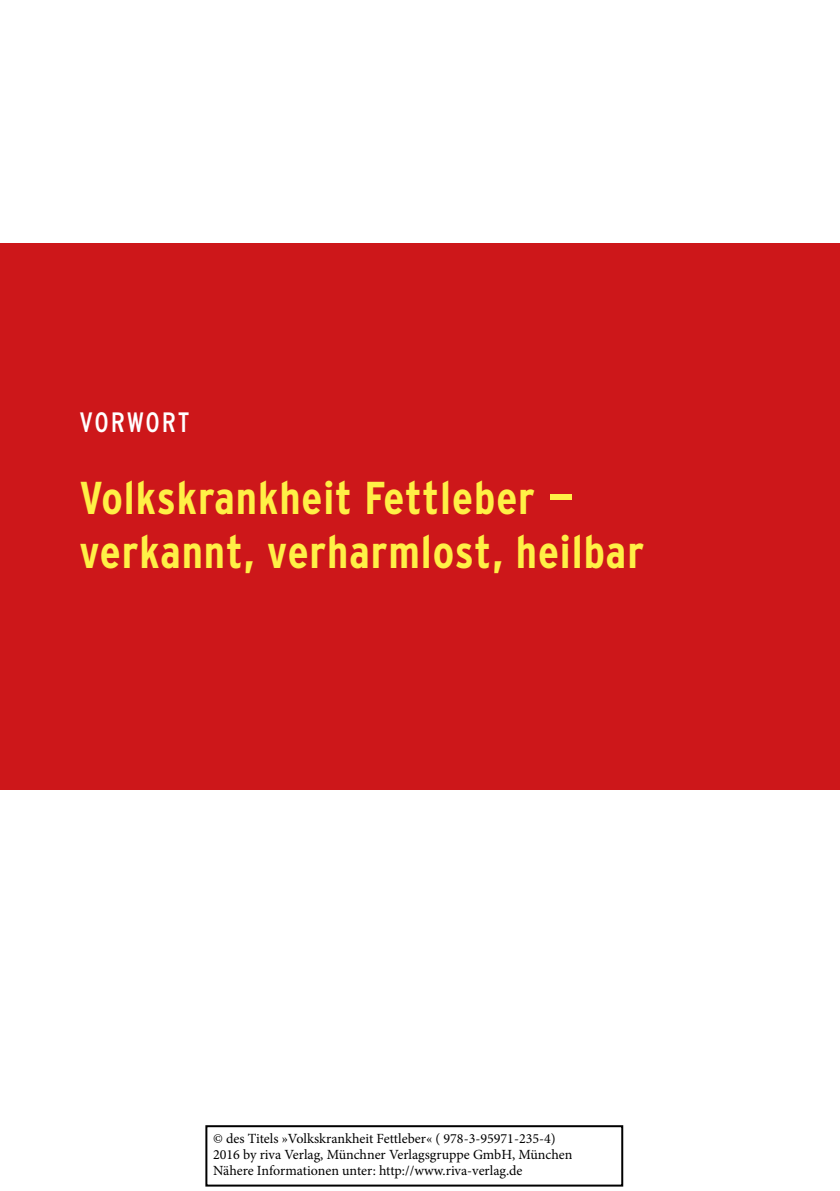
<style>
.page{position:relative;width:840px;height:1191px;background:#fff}
.page>*{position:absolute;margin:0;border:0;box-sizing:border-box;transform-origin:0 0}
.t1{font:700 condensed 46px/54px "Interstate";letter-spacing:.02em;color:#fff046}
.t2{font:condensed 28px "Interstate";letter-spacing:.06em;color:#fff}
.t3{font:14px/16px "Minion Pro";color:#000}
</style>
<div class="page">
<div style="left:0;top:244px;width:839px;height:546px;background:#cd171a"></div>
<div style="left:205px;top:1125px;width:418px;height:61px;border:2px solid #000"></div>
<p class="t2" style="left:79px;top:406px;width:111px">VORWORT</p>
<p class="t1" style="left:79px;top:470px;width:566px">Volkskrankheit Fettleber – verkannt, verharmlost, heilbar</p>
<p class="t3" style="left:213px;top:1130px;width:361px">© des Titels »Volkskrankheit Fettleber« ( 978-3-95971-235-4)<br>2016 by riva Verlag, Münchner Verlagsgruppe GmbH, München<br>Nähere Informationen unter: http://www.riva-verlag.de</p>
</div>
